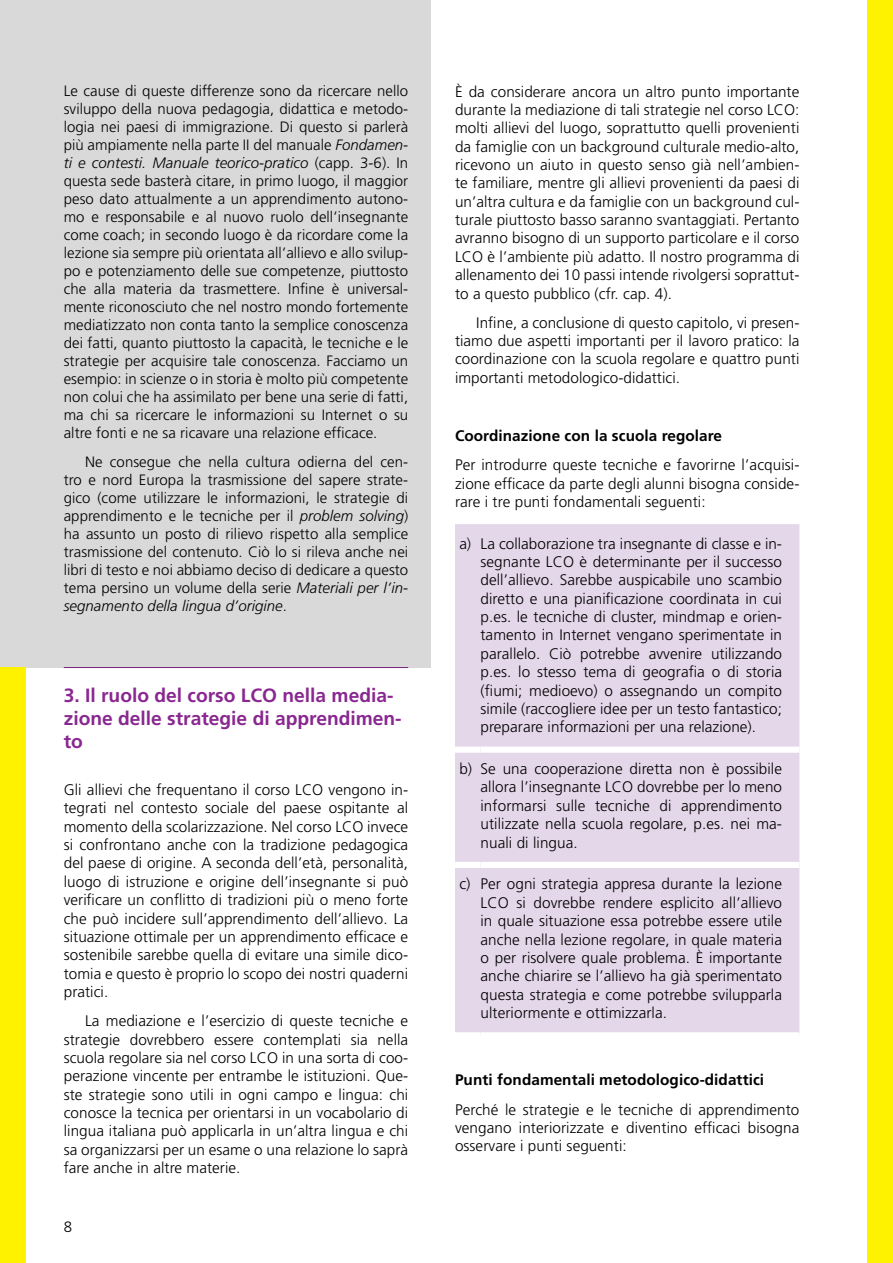
<style>
.page{position:relative;width:893px;height:1263px;background:#fff}
.page>*{position:absolute;margin:0;border:0;box-sizing:border-box;transform-origin:0 0}
.t1{font:700 19.2px/23.1px "Frutiger LT Pro";color:#892890}
.t2{font:300 15.3px/18.3px "Frutiger LT Pro";letter-spacing:.005em;color:#000;text-align:justify}
.t3{font:700 15.3px "Frutiger";letter-spacing:.005em;color:#000}
.t4{font:300 15px/18px "Frutiger LT Pro";letter-spacing:.005em;color:#000;text-align:justify}
.t5{font:300 15px "Frutiger";color:#000}
.s1{font-style:italic}
</style>
<div class="page">
<hr style="left:64px;top:667px;width:344px;height:1px;background:#892890">
<div style="left:455px;top:524px;width:344px;height:508px;background:#e4d7ea"></div>
<div style="left:455px;top:746px;width:25px;height:7px;background:#fff"></div>
<div style="left:480px;top:746px;width:319px;height:7px;background:#fff"></div>
<div style="left:455px;top:862px;width:25px;height:6px;background:#fff"></div>
<div style="left:480px;top:862px;width:319px;height:6px;background:#fff"></div>
<div style="left:0;top:0;width:430px;height:667px;background:#d9d9d9"></div>
<div style="left:0;top:667px;width:26px;height:596px;background:#fff200"></div>
<div style="left:867px;top:0;width:26px;height:1263px;background:#fff200"></div>
<p class="t4" style="left:64px;top:82px;width:346px">Le cause di queste differenze sono da ricercare nello sviluppo della nuova pedagogia, didattica e metodo&shy;logia nei paesi di immigrazione. Di questo si parlerà più ampiamente nella parte II del manuale <span class="s1">Fondamen&shy;ti e contesti. Manuale teorico-pratico</span> (capp. 3-6). In questa sede basterà citare, in primo luogo, il maggior peso dato attualmente a un apprendimento autono&shy;mo e responsabile e al nuovo ruolo dell’insegnante come coach; in secondo luogo è da ricordare come la lezione sia sempre più orientata all’allievo e allo svilup&shy;po e potenziamento delle sue competenze, piuttosto che alla materia da trasmettere. Infine è universal&shy;mente riconosciuto che nel nostro mondo fortemente mediatizzato non conta tanto la semplice conoscenza dei fatti, quanto piuttosto la capacità, le tecniche e le strategie per acquisire tale conoscenza. Facciamo un esempio: in scienze o in storia è molto più competente non colui che ha assimilato per bene una serie di fatti, ma chi sa ricercare le informazioni su Internet o su altre fonti e ne sa ricavare una relazione efficace.</p>
<p class="t4" style="left:64px;top:453px;width:346px;text-indent:21px">Ne consegue che nella cultura odierna del cen&shy;tro e nord Europa la trasmissione del sapere strate&shy;gico (come utilizzare le informazioni, le strategie di apprendimento e le tecniche per il <span class="s1">problem solving</span>) ha assunto un posto di rilievo rispetto alla semplice trasmissione del contenuto. Ciò lo si rileva anche nei libri di testo e noi abbiamo deciso di dedicare a questo tema persino un volume della serie <span class="s1">Materiali per l’in&shy;segnamento della lingua d’origine</span>.</p>
<p class="t1" style="left:64px;top:684px;width:339px">3. Il ruolo del corso LCO nella media&shy;zione delle strategie di apprendimen&shy;to</p>
<p class="t2" style="left:64px;top:781px;width:346px">Gli allievi che frequentano il corso LCO vengono in&shy;tegrati nel contesto sociale del paese ospitante al momento della scolarizzazione. Nel corso LCO invece si confrontano anche con la tradizione pedagogica del paese di origine. A seconda dell’età, personalità, luogo di istruzione e origine dell’insegnante si può verificare un conflitto di tradizioni più o meno forte che può incidere sull’apprendimento dell’allievo. La situazione ottimale per un apprendimento efficace e sostenibile sarebbe quella di evitare una simile dico&shy;tomia e questo è proprio lo scopo dei nostri quaderni pratici.</p>
<p class="t2" style="left:64px;top:1012px;width:346px;text-indent:21px">La mediazione e l’esercizio di queste tecniche e strategie dovrebbero essere contemplati sia nella scuola regolare sia nel corso LCO in una sorta di coo&shy;perazione vincente per entrambe le istituzioni. Que&shy;ste strategie sono utili in ogni campo e lingua: chi conosce la tecnica per orientarsi in un vocabolario di lingua italiana può applicarla in un’altra lingua e chi sa organizzarsi per un esame o una relazione lo saprà fare anche in altre materie.</p>
<p class="t5" style="left:64px;top:1218px;width:10px">8</p>
<p class="t2" style="left:455px;top:82px;width:346px">È da considerare ancora un altro punto importante durante la mediazione di tali strategie nel corso LCO: molti allievi del luogo, soprattutto quelli provenienti da famiglie con un background culturale medio-alto, ricevono un aiuto in questo senso già nell’ambien&shy;te familiare, mentre gli allievi provenienti da paesi di un’altra cultura e da famiglie con un background cul&shy;turale piuttosto basso saranno svantaggiati. Pertanto avranno bisogno di un supporto particolare e il corso LCO è l’ambiente più adatto. Il nostro programma di allenamento dei 10 passi intende rivolgersi soprattut&shy;to a questo pubblico (cfr. cap. 4).</p>
<p class="t2" style="left:455px;top:313px;width:346px;text-indent:21px">Infine, a conclusione di questo capitolo, vi presen&shy;tiamo due aspetti importanti per il lavoro pratico: la coordinazione con la scuola regolare e quattro punti importanti metodologico-didattici.</p>
<p class="t3" style="left:455px;top:427px;width:269px">Coordinazione con la scuola regolare</p>
<p class="t2" style="left:455px;top:456px;width:346px">Per introdurre queste tecniche e favorirne l’acquisi&shy;zione efficace da parte degli alunni bisogna conside&shy;rare i tre punti fondamentali seguenti:</p>
<p class="t2" style="left:480px;top:534px;width:303px;text-indent:-21px">a) La collaborazione tra insegnante di classe e in&shy;segnante LCO è determinante per il successo dell’allievo. Sarebbe auspicabile uno scambio diretto e una pianificazione coordinata in cui p.es. le tecniche di cluster, mindmap e orien&shy;tamento in Internet vengano sperimentate in parallelo. Ciò potrebbe avvenire utilizzando p.es. lo stesso tema di geografia o di storia (fiumi; medioevo) o assegnando un compito simile (raccogliere idee per un testo fantastico; preparare informazioni per una relazione).</p>
<p class="t2" style="left:480px;top:760px;width:303px;text-indent:-21px">b) Se una cooperazione diretta non è possibile allora l’insegnante LCO dovrebbe per lo meno informarsi sulle tecniche di apprendimento utilizzate nella scuola regolare, p.es. nei ma&shy;nuali di lingua.</p>
<p class="t2" style="left:480px;top:875px;width:303px;text-indent:-21px">c) Per ogni strategia appresa durante la lezione LCO si dovrebbe rendere esplicito all’allievo in quale situazione essa potrebbe essere utile anche nella lezione regolare, in quale materia o per risolvere quale problema. È importante anche chiarire se l’allievo ha già sperimentato questa strategia e come potrebbe svilupparla ulteriormente e ottimizzarla.</p>
<p class="t3" style="left:455px;top:1071px;width:311px">Punti fondamentali metodologico-didattici</p>
<p class="t2" style="left:455px;top:1100px;width:346px">Perché le strategie e le tecniche di apprendimento vengano interiorizzate e diventino efficaci bisogna osservare i punti seguenti:</p>
</div>
